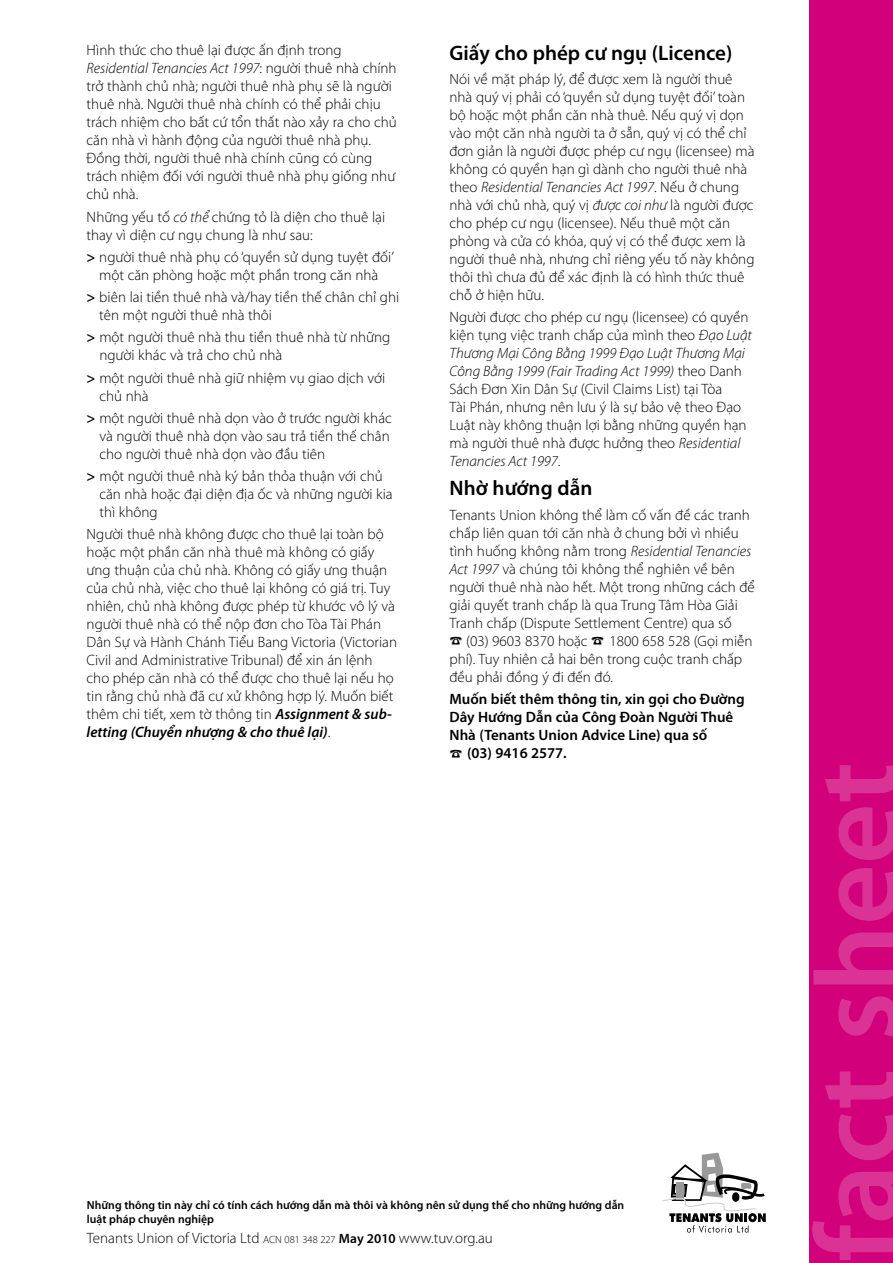
<style>
.page{position:relative;width:893px;height:1263px;background:#fff}
.page>*{position:absolute;margin:0;border:0;box-sizing:border-box;transform-origin:0 0}
.t1{font:600 117.75px "Myriad Pro";color:#db3395}
.t2{font:600 21px "Myriad Pro";color:#000}
.t3{font:300 15px/18px "Myriad Pro";color:#000}
.t4{font:600 15px "Myriad Pro";color:#000}
.t5{font:600 11.7px/14.1px "Myriad Pro";color:#000}
.s1{font-style:italic}
.s2{font-weight:600}
.s3{font-weight:600;font-style:italic}
.s4{font-size:10.5px}
.s5{font-weight:600;font-size:13.5px}
</style>
<div class="page">
<div style="left:808px;top:0;width:85px;height:1263px;background:#d2007a"></div>
<svg style="left:662px;top:1152px;width:104px;height:81px"></svg>
<p class="t3" style="left:87px;top:41px;width:312px">Hình thức cho thuê lại được ấn định trong <span class="s1">Residential Tenancies Act 1997</span>: người thuê nhà chính trở thành chủ nhà; người thuê nhà phụ sẽ là người thuê nhà. Người thuê nhà chính có thể phải chịu trách nhiệm cho bất cứ tổn thất nào xảy ra cho chủ căn nhà vì hành động của người thuê nhà phụ.<br>Đồng thời, người thuê nhà chính cũng có cùng trách nhiệm đối với người thuê nhà phụ giống như chủ nhà.</p>
<p class="t3" style="left:87px;top:207px;width:300px">Những yếu tố <span class="s1">có thể</span> chứng tỏ là diện cho thuê lại thay vì diện cư ngụ chung là như sau:</p>
<p class="t3" style="left:87px;top:248px;width:309px;text-align:center"><span class="s2">&gt;</span> người thuê nhà phụ có ‘quyền sử dụng tuyệt đối’ một căn phòng hoặc một phần trong căn nhà</p>
<p class="t3" style="left:99px;top:288px;width:301px;text-indent:-13px"><span class="s2">&gt;</span> biên lai tiền thuê nhà và/hay tiền thế chân chỉ ghi tên một người thuê nhà thôi</p>
<p class="t3" style="left:99px;top:328px;width:292px;text-indent:-13px"><span class="s2">&gt;</span> một người thuê nhà thu tiền thuê nhà từ những người khác và trả cho chủ nhà</p>
<p class="t3" style="left:99px;top:368px;width:287px;text-indent:-13px"><span class="s2">&gt;</span> một người thuê nhà giữ nhiệm vụ giao dịch với chủ nhà</p>
<p class="t3" style="left:99px;top:409px;width:294px;text-indent:-13px"><span class="s2">&gt;</span> một người thuê nhà dọn vào ở trước người khác và người thuê nhà dọn vào sau trả tiền thế chân cho người thuê nhà dọn vào đầu tiên</p>
<p class="t3" style="left:99px;top:467px;width:295px;text-indent:-13px"><span class="s2">&gt;</span> một người thuê nhà ký bản thỏa thuận với chủ căn nhà hoặc đại diện địa ốc và những người kia thì không</p>
<p class="t3" style="left:87px;top:525px;width:312px">Người thuê nhà không được cho thuê lại toàn bộ hoặc một phần căn nhà thuê mà không có giấy ưng thuận của chủ nhà. Không có giấy ưng thuận của chủ nhà, việc cho thuê lại không có giá trị. Tuy nhiên, chủ nhà không được phép từ khước vô lý và người thuê nhà có thể nộp đơn cho Tòa Tài Phán Dân Sự và Hành Chánh Tiểu Bang Victoria (Victorian Civil and Administrative Tribunal) để xin án lệnh cho phép căn nhà có thể được cho thuê lại nếu họ tin rằng chủ nhà đã cư xử không hợp lý. Muốn biết thêm chi tiết, xem tờ thông tin <span class="s3">Assignment &amp; sub&shy;letting (Chuyển nhượng &amp; cho thuê lại)</span>.</p>
<h2 class="t2" style="left:449px;top:39px;width:284px">Giấy cho phép cư ngụ (Licence)</h2>
<p class="t3" style="left:449px;top:70px;width:307px">Nói về mặt pháp lý, để được xem là người thuê nhà quý vị phải có ‘quyền sử dụng tuyệt đối’ toàn bộ hoặc một phần căn nhà thuê. Nếu quý vị dọn vào một căn nhà người ta ở sẵn, quý vị có thể chỉ đơn giản là người được phép cư ngụ (licensee) mà không có quyền hạn gì dành cho người thuê nhà theo <span class="s1">Residential Tenancies Act 1997</span>. Nếu ở chung nhà với chủ nhà, quý vị <span class="s1">được coi như</span> là người được cho phép cư ngụ (licensee). Nếu thuê một căn phòng và cửa có khóa, quý vị có thể được xem là người thuê nhà, nhưng chỉ riêng yếu tố này không thôi thì chưa đủ để xác định là có hình thức thuê chỗ ở hiện hữu.</p>
<p class="t3" style="left:449px;top:308px;width:304px">Người được cho phép cư ngụ (licensee) có quyền kiện tụng việc tranh chấp của mình theo <span class="s1">Đạo Luật Thương Mại Công Bằng 1999 Đạo Luật Thương Mại Công Bằng 1999 (Fair Trading Act 1999)</span> theo Danh Sách Đơn Xin Dân Sự (Civil Claims List) tại Tòa<br>Tài Phán, nhưng nên lưu ý là sự bảo vệ theo Đạo Luật này không thuận lợi bằng những quyền hạn mà người thuê nhà được hưởng theo <span class="s1">Residential Tenancies Act 1997</span>.</p>
<h2 class="t2" style="left:449px;top:475px;width:144px">Nhờ hướng dẫn</h2>
<p class="t3" style="left:449px;top:506px;width:307px">Tenants Union không thể làm cố vấn đề các tranh chấp liên quan tới căn nhà ở chung bởi vì nhiều tình huống không nằm trong <span class="s1">Residential Tenancies Act 1997</span> và chúng tôi không thể nghiên về bên người thuê nhà nào hết. Một trong những cách để giải quyết tranh chấp là qua Trung Tâm Hòa Giải Tranh chấp (Dispute Settlement Centre) qua số</p>
<p class="t3" style="left:449px;top:632px;width:304px;text-indent:17px">(03) 9603 8370 hoặc 1800 658 528 (Gọi miễn phí). Tuy nhiên cả hai bên trong cuộc tranh chấp đều phải đồng ý đi đến đó.</p>
<p class="t4" style="left:449px;top:689px;width:297px">Muốn biết thêm thông tin, xin gọi cho Đường</p>
<p class="t4" style="left:449px;top:707px;width:285px">Dây Hướng Dẫn của Công Đoàn Người Thuê</p>
<p class="t4" style="left:449px;top:725px;width:259px">Nhà (Tenants Union Advice Line) qua số</p>
<p class="t4" style="left:467px;top:743px;width:101px">(03) 9416 2577.</p>
<p class="t5" style="left:87px;top:1198px;width:539px">Những thông tin này chỉ có tính cách hướng dẫn mà thôi và không nên sử dụng thế cho những hướng dẫn luật pháp chuyên nghiệp</p>
<p class="t3" style="left:87px;top:1229px;width:407px">Tenants Union of Victoria Ltd <span class="s4">ACN 081 348 227</span> <span class="s5">Маy 2010</span> www.tuv.org.au</p>
<h1 class="t1" style="left:783px;top:1262px;width:501px;rotate:-90deg">fact sheet</h1>
</div>
